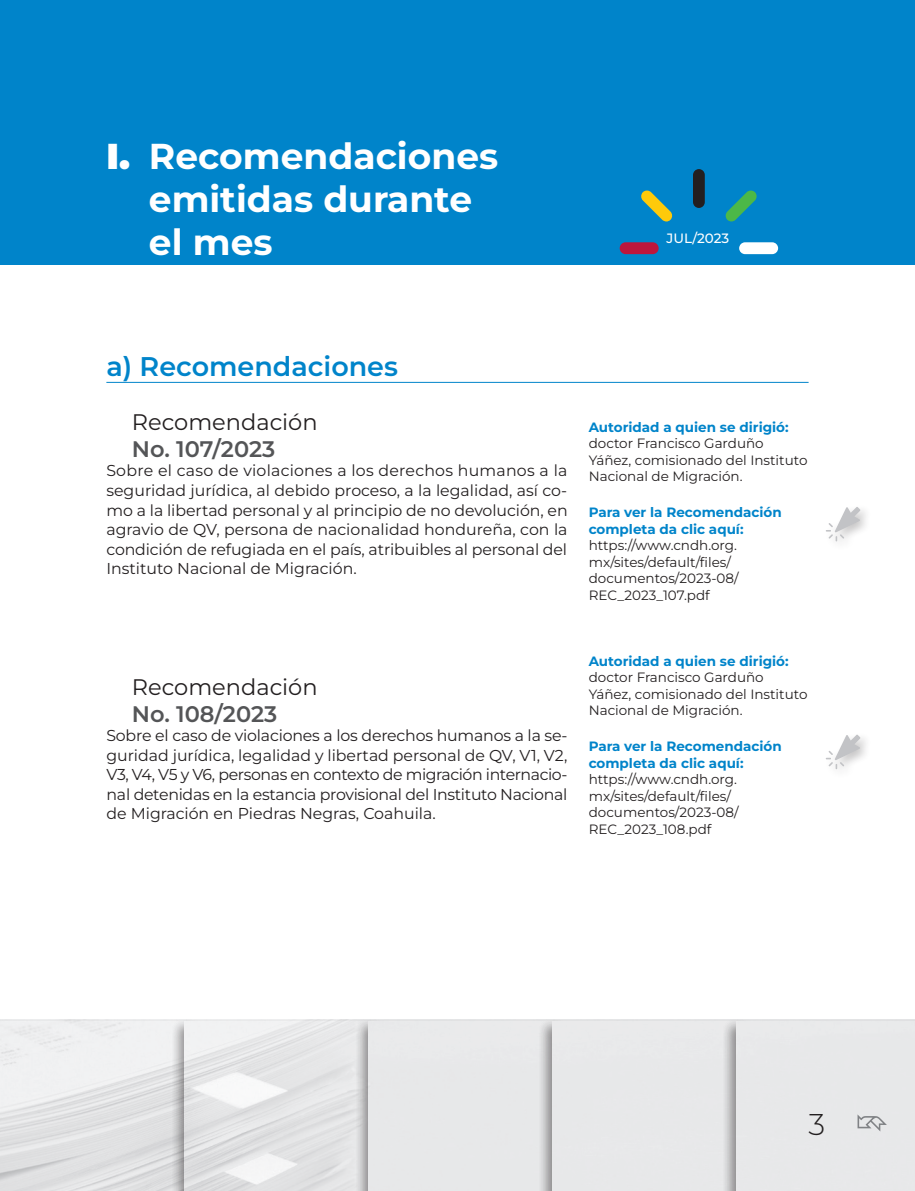
<style>
.page{position:relative;width:915px;height:1191px;background:#fff}
.page>*{position:absolute;margin:0;border:0;box-sizing:border-box;transform-origin:0 0}
.t1{font:700 36px/43.2px "Montserrat";color:#fff}
.t2{font:300 30px "Montserrat";color:#231f20}
.t3{font:600 27px "Montserrat";color:#0084ca}
.t4{font:22.5px "Montserrat";color:#231f20}
.t5{font:600 22.5px "Montserrat";color:#545557}
.t6{font:15.75px/19.5px "Montserrat";color:#231f20;text-align:justify}
.t7{font:13.5px/16.5px "Montserrat";color:#231f20}
.t8{font:700 13.5px/16.5px "Montserrat";color:#0084ca}
.t9{font:500 13.5px "Montserrat";color:#fff}
.s1{font-weight:900}
</style>
<div class="page">
<img style="left:0;top:1019px;width:914px;height:172px">
<div style="left:0;top:0;width:914px;height:264px;background:#0084ca"></div>
<div style="left:692px;top:169px;width:12px;height:39px;background:#231f20;border-radius:6px"></div>
<div style="left:738px;top:242px;width:39px;height:12px;background:#fff;border-radius:6px"></div>
<div style="left:619px;top:242px;width:39px;height:12px;background:#bd163c;border-radius:6px"></div>
<svg style="left:725px;top:190px;width:32px;height:31px"></svg>
<svg style="left:641px;top:190px;width:31px;height:32px"></svg>
<svg style="left:857px;top:1114px;width:29px;height:17px"></svg>
<hr style="left:106px;top:382px;width:702px;height:1px;background:#0084ca">
<div style="left:822px;top:504px;width:49px;height:49px;background:#231f20;opacity:.25"></div>
<svg style="left:825px;top:507px;width:35px;height:34px"></svg>
<div style="left:822px;top:731px;width:49px;height:50px;background:#231f20;opacity:.25"></div>
<svg style="left:825px;top:734px;width:35px;height:35px"></svg>
<h1 class="t1" style="left:149px;top:133px;width:351px;text-indent:-43px"><span class="s1">I.</span> Recomendaciones emitidas durante el mes</h1>
<p class="t9" style="left:666px;top:229px;width:64px">JUL/2023</p>
<h3 class="t3" style="left:106px;top:348px;width:293px">a) Recomendaciones</h3>
<h3 class="t4" style="left:132px;top:407px;width:187px">Recomendación</h3>
<h3 class="t5" style="left:132px;top:434px;width:145px">No. 107/2023</h3>
<p class="t6" style="left:106px;top:461px;width:462px">Sobre el caso de violaciones a los derechos humanos a la seguridad jurídica, al debido proceso, a la legalidad, así co&shy;mo a la libertad personal y al principio de no devolución, en agravio de QV, persona de nacionalidad hondureña, con la condición de refugiada en el país, atribuibles al personal del Instituto Nacional de Migración.</p>
<h3 class="t4" style="left:132px;top:672px;width:187px">Recomendación</h3>
<h3 class="t5" style="left:132px;top:699px;width:147px">No. 108/2023</h3>
<p class="t6" style="left:106px;top:725px;width:462px">Sobre el caso de violaciones a los derechos humanos a la se&shy;guridad jurídica, legalidad y libertad personal de QV, V1, V2, V3, V4, V5 y V6, personas en contexto de migración internacio&shy;nal detenidas en la estancia provisional del Instituto Nacional de Migración en Piedras Negras, Coahuila.</p>
<p class="t8" style="left:588px;top:418px;width:201px">Autoridad a quien se dirigió:</p>
<p class="t7" style="left:588px;top:434px;width:220px">doctor Francisco Garduño<br>Yáñez, comisionado del Instituto<br>Nacional de Migración.</p>
<p class="t8" style="left:588px;top:503px;width:194px">Para ver la Recomendación completa da clic aquí:</p>
<p class="t7" style="left:588px;top:536px;width:151px">https://www.cndh.org. mx/sites/default/files/ documentos/2023-08/<br>REC_2023_107.pdf</p>
<p class="t8" style="left:588px;top:652px;width:201px">Autoridad a quien se dirigió:</p>
<p class="t7" style="left:588px;top:668px;width:220px">doctor Francisco Garduño<br>Yáñez, comisionado del Instituto<br>Nacional de Migración.</p>
<p class="t8" style="left:588px;top:737px;width:194px">Para ver la Recomendación completa da clic aquí:</p>
<p class="t7" style="left:588px;top:770px;width:151px">https://www.cndh.org. mx/sites/default/files/ documentos/2023-08/<br>REC_2023_108.pdf</p>
<h2 class="t2" style="left:808px;top:1104px;width:18px">3</h2>
</div>
